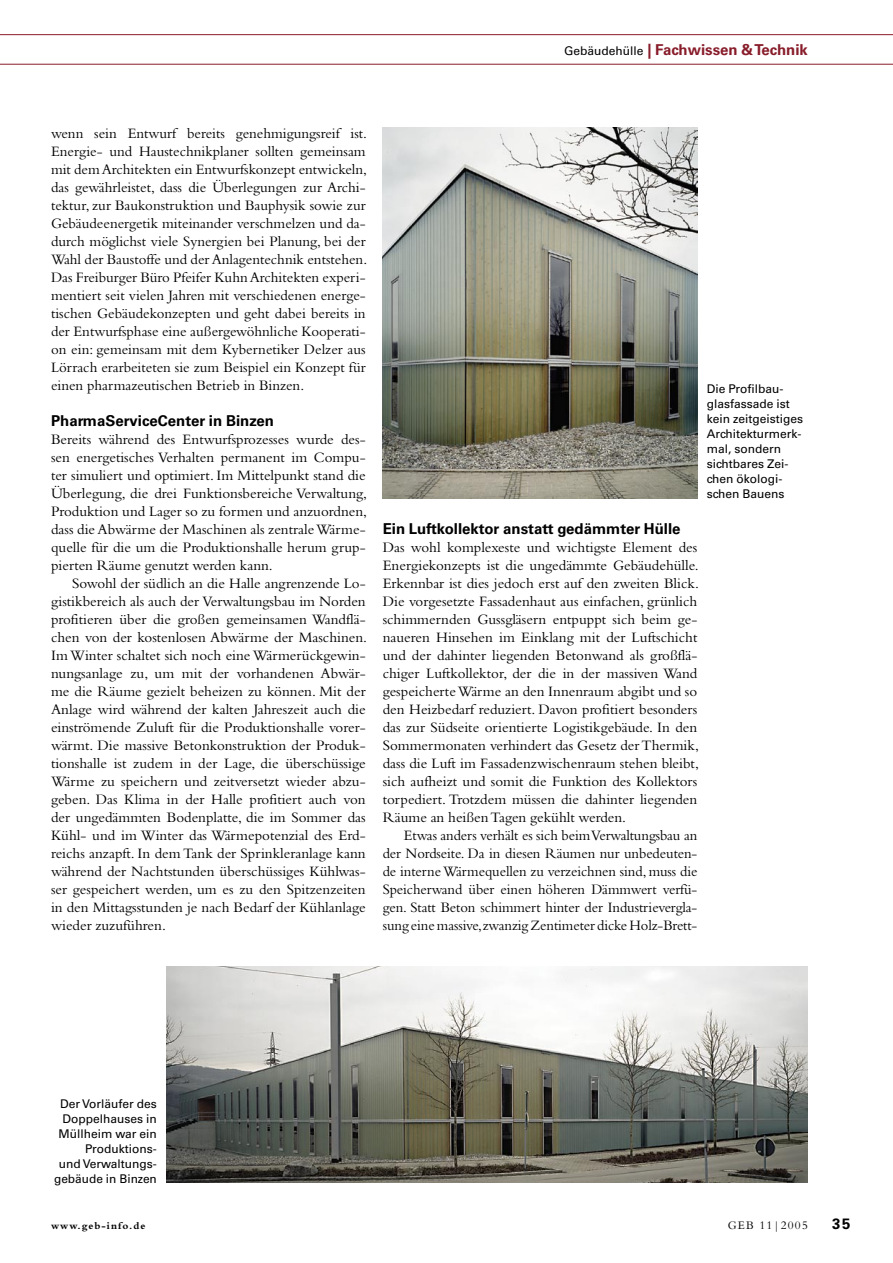
<style>
.page{position:relative;width:893px;height:1263px;background:#fff}
.page>*{position:absolute;margin:0;border:0;box-sizing:border-box;transform-origin:0 0}
.geb_Copy{font:15px/18px "Bembo Std";color:#000;text-align:justify}
.geb_Copy_Einzug{font:15px/18px "Bembo Std";letter-spacing:-.005em;color:#000;text-align:justify}
.geb_Copy_Subhead{font:700 15px "Univers LT Std";color:#000}
.geb_Kopflinien_re{font:700 15px "Univers LT Std";color:#881d2a}
.geb_Pagina{font:700 15px "Univers LT Std";color:#000}
.geb_BU{font:12px/15px "Univers LT Std";color:#000;text-align:right}
.geb_Kolumnentitel{font:12px "Bembo Std";letter-spacing:.1em;color:#000}
.t1{font:700 10.5px "Bembo Std";letter-spacing:.1em;color:#000}
.s1{font-weight:400;font-size:12px;color:#000}
</style>
<div class="page">
<img style="left:166px;top:966px;width:642px;height:216px">
<img style="left:383px;top:128px;width:314px;height:370px">
<hr style="left:0;top:34px;width:893px;height:1px;background:#881d2a">
<hr style="left:0;top:64px;width:893px;height:1px;background:#881d2a">
<p class="geb_Kopflinien_re" style="left:564px;top:41px;width:245px"><span class="s1">Gebäudehülle</span> | Fachwissen &amp; Technik</p>
<p class="geb_Copy" style="left:51px;top:124px;width:318px">wenn sein Entwurf bereits genehmigungsreif ist.<br>Energie- und Haustechnikplaner sollten gemeinsam mit dem Architekten ein Entwurfskonzept entwickeln, das gewährleistet, dass die Überlegungen zur Archi&shy;tektur, zur Baukonstruktion und Bauphysik sowie zur Gebäudeenergetik miteinander verschmelzen und da&shy;durch möglichst viele Synergien bei Planung, bei der Wahl der Baustoffe und der Anlagentechnik entstehen.<br>Das Freiburger Büro Pfeifer Kuhn Architekten experi&shy;mentiert seit vielen Jahren mit verschiedenen energe&shy;tischen Gebäudekonzepten und geht dabei bereits in der Entwurfsphase eine außergewöhnliche Kooperati&shy;on ein: gemeinsam mit dem Kybernetiker Delzer aus Lörrach erarbeiteten sie zum Beispiel ein Konzept für einen pharmazeutischen Betrieb in Binzen.</p>
<p class="geb_Copy_Subhead" style="left:51px;top:412px;width:225px">PharmaServiceCenter in Binzen</p>
<p class="geb_Copy" style="left:51px;top:430px;width:318px">Bereits während des Entwurfsprozesses wurde des&shy;sen energetisches Verhalten permanent im Compu&shy;ter simuliert und optimiert. Im Mittelpunkt stand die Überlegung, die drei Funktionsbereiche Verwaltung, Produktion und Lager so zu formen und anzuordnen, dass die Abwärme der Maschinen als zentrale Wärme&shy;quelle für die um die Produktionshalle herum grup&shy;pierten Räume genutzt werden kann.</p>
<p class="geb_Copy_Einzug" style="left:51px;top:574px;width:318px;text-indent:21px">Sowohl der südlich an die Halle angrenzende Lo&shy;gistikbereich als auch der Verwaltungsbau im Norden profitieren über die großen gemeinsamen Wandflä&shy;chen von der kostenlosen Abwärme der Maschinen.<br>Im Winter schaltet sich noch eine Wärmerückgewin&shy;nungsanlage zu, um mit der vorhandenen Abwär&shy;me die Räume gezielt beheizen zu können. Mit der Anlage wird während der kalten Jahreszeit auch die einströmende Zuluft für die Produktionshalle vorer&shy;wärmt. Die massive Betonkonstruktion der Produk&shy;tionshalle ist zudem in der Lage, die überschüssige Wärme zu speichern und zeitversetzt wieder abzu&shy;geben. Das Klima in der Halle profitiert auch von der ungedämmten Bodenplatte, die im Sommer das Kühl- und im Winter das Wärmepotenzial des Erd&shy;reichs anzapft. In dem Tank der Sprinkleranlage kann während der Nachtstunden überschüssiges Kühlwas&shy;ser gespeichert werden, um es zu den Spitzenzeiten in den Mittagsstunden je nach Bedarf der Kühlanlage wieder zuzuführen.</p>
<p class="geb_BU" style="left:707px;top:381px;width:98px;text-align:left">Die Profilbau&shy;glasfassade ist kein zeitgeistiges<br>Architekturmerk&shy;mal, sondern sichtbares Zei&shy;chen ökologi&shy;schen Bauens</p>
<p class="geb_Copy_Subhead" style="left:383px;top:520px;width:299px">Ein Luftkollektor anstatt gedämmter Hülle</p>
<p class="geb_Copy" style="left:383px;top:538px;width:318px">Das wohl komplexeste und wichtigste Element des Energiekonzepts ist die ungedämmte Gebäudehülle.<br>Erkennbar ist dies jedoch erst auf den zweiten Blick.<br>Die vorgesetzte Fassadenhaut aus einfachen, grünlich schimmernden Gussgläsern entpuppt sich beim ge&shy;naueren Hinsehen im Einklang mit der Luftschicht und der dahinter liegenden Betonwand als großflä&shy;chiger Luftkollektor, der die in der massiven Wand gespeicherte Wärme an den Innenraum abgibt und so den Heizbedarf reduziert. Davon profitiert besonders das zur Südseite orientierte Logistikgebäude. In den Sommermonaten verhindert das Gesetz der Thermik, dass die Luft im Fassadenzwischenraum stehen bleibt, sich aufheizt und somit die Funktion des Kollektors torpediert. Trotzdem müssen die dahinter liegenden Räume an heißen Tagen gekühlt werden.</p>
<p class="geb_Copy_Einzug" style="left:383px;top:826px;width:316px;text-indent:21px">Etwas anders verhält es sich beim Verwaltungsbau an der Nordseite. Da in diesen Räumen nur unbedeuten&shy;de interne Wärmequellen zu verzeichnen sind, muss die Speicherwand über einen höheren Dämmwert verfü&shy;gen. Statt Beton schimmert hinter der Industrievergla&shy;sung eine massive,zwanzig Zentimeter dicke Holz-Brett-</p>
<p class="geb_BU" style="left:54px;top:1096px;width:104px">Der Vorläufer des<br>Doppelhauses in<br>Müllheim war ein<br>Produktions-<br>und Verwaltungs&shy;gebäude in Binzen</p>
<p class="t1" style="left:51px;top:1220px;width:96px">www.geb-info.de</p>
<p class="geb_Kolumnentitel" style="left:728px;top:1218px;width:82px">GEB 11|2005</p>
<p class="geb_Pagina" style="left:832px;top:1215px;width:20px">35</p>
</div>
